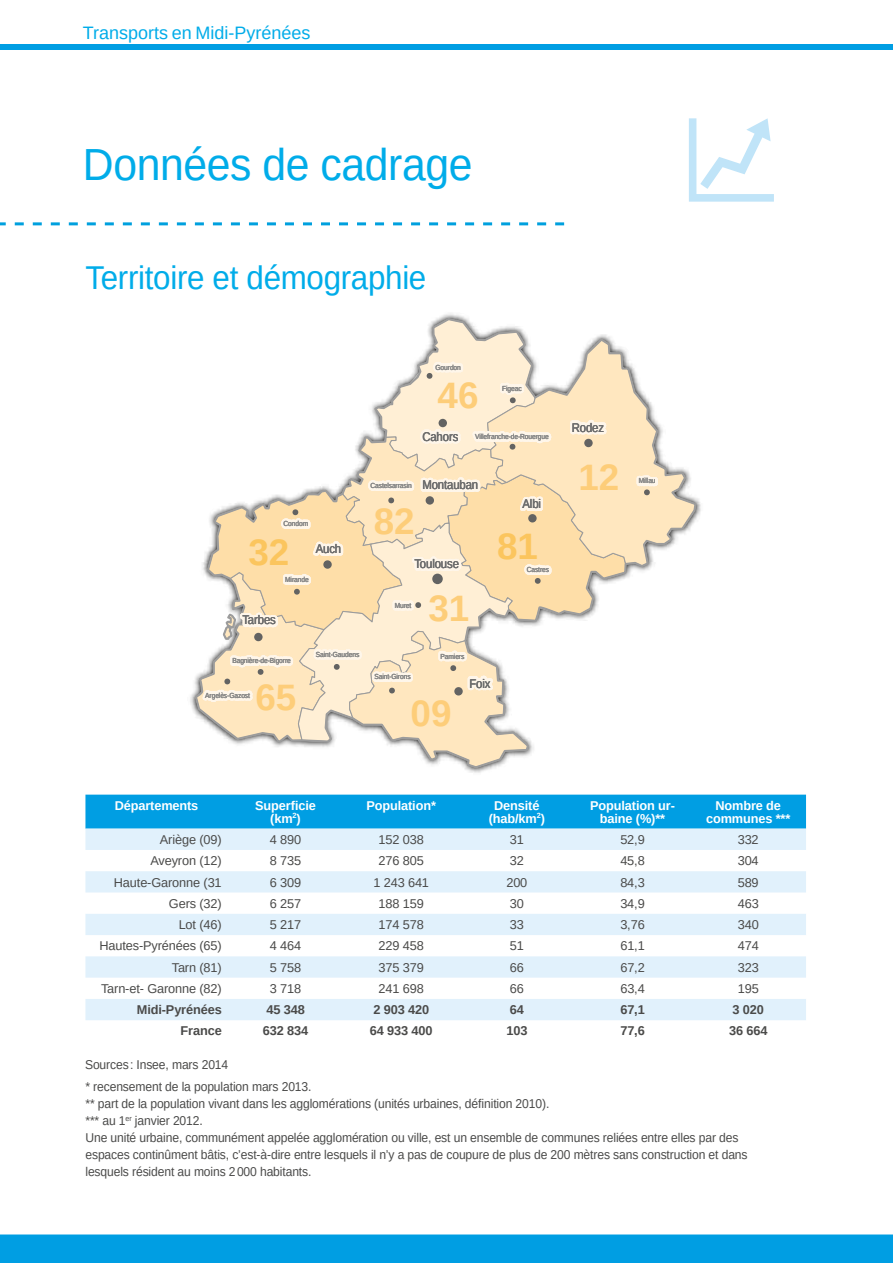
<style>
.page{position:relative;width:893px;height:1263px;background:#fff}
.page>*{position:absolute;margin:0;border:0;box-sizing:border-box;transform-origin:0 0}
.t1{font:45px "Liberation Sans";letter-spacing:-.01em;color:#00ace9;scale:.95 1}
.t2{font:700 36.75px "Liberation Sans";color:#fdcd79}
.t3{font:700 36.75px "Liberation Sans";color:#fbc55e}
.t4{font:33px "Liberation Sans";letter-spacing:-.01em;color:#00ace9;scale:.95 1}
.t5{font:18px "Liberation Sans";color:#00ace9}
.t6{font:12.75px/17px "Liberation Sans";letter-spacing:-.01em;color:#4a4a49;scale:.95 1}
.t7{font:12.75px "Liberation Sans";letter-spacing:-.01em;color:#4a4a49}
.t8{font:700 12.75px/12.8px "Liberation Sans";letter-spacing:-.01em;color:#fff;text-align:center}
.t9{font:700 12.75px "Liberation Sans";letter-spacing:-.01em;color:#4a4a49}
.t10{font:12.6px "Liberation Sans";letter-spacing:-.01em;color:#6e6e6e;scale:.9 1}
.t11{font:7.35px "Liberation Sans";letter-spacing:-.01em;color:#878786;scale:.9 1}
</style>
<div class="page">
<div style="left:0;top:1234px;width:893px;height:29px;background:#009ee3"></div>
<div style="left:0;top:45px;width:893px;height:5px;background:#009ee3"></div>
<svg style="left:0;top:222px;width:564px;height:3px"></svg>
<svg style="left:689px;top:118px;width:85px;height:84px"></svg>
<svg style="left:195px;top:318px;width:501px;height:450px"></svg>
<div style="left:85px;top:795px;width:721px;height:34px;background:#009ee3"></div>
<svg style="left:85px;top:829px;width:721px;height:191px;fill:#e1f1fc"></svg>
<h3 class="t5" style="left:83px;top:21px;width:229px">Transports en Midi-Pyrénées</h3>
<h1 class="t1" style="left:83px;top:136px;width:412px">Données de cadrage</h1>
<h3 class="t4" style="left:85px;top:257px;width:360px">Territoire et démographie</h3>
<p class="t11" style="left:436px;top:362px;width:30px">Gourdon</p>
<h2 class="t2" style="left:438px;top:370px;width:42px">46</h2>
<p class="t11" style="left:502px;top:383px;width:23px">Figeac</p>
<p class="t10" style="left:422px;top:428px;width:42px">Cahors</p>
<p class="t11" style="left:475px;top:432px;width:83px">Villefranche-de-Rouergue</p>
<p class="t11" style="left:284px;top:519px;width:29px">Condom</p>
<h2 class="t3" style="left:248px;top:526px;width:42px">32</h2>
<p class="t10" style="left:316px;top:541px;width:30px">Auch</p>
<p class="t11" style="left:285px;top:575px;width:28px">Mirande</p>
<p class="t10" style="left:242px;top:612px;width:39px">Tarbes</p>
<p class="t11" style="left:232px;top:656px;width:67px">Bagnière-de-Bigorre</p>
<p class="t11" style="left:205px;top:691px;width:51px">Argelès-Gazost</p>
<h2 class="t2" style="left:255px;top:672px;width:42px">65</h2>
<p class="t11" style="left:316px;top:650px;width:50px">Saint-Gaudens</p>
<p class="t11" style="left:370px;top:481px;width:48px">Castelsarrasin</p>
<h2 class="t2" style="left:374px;top:496px;width:42px">82</h2>
<p class="t10" style="left:422px;top:477px;width:64px">Montauban</p>
<p class="t10" style="left:414px;top:556px;width:51px">Toulouse</p>
<p class="t11" style="left:395px;top:601px;width:20px">Muret</p>
<h2 class="t2" style="left:428px;top:583px;width:42px">31</h2>
<p class="t11" style="left:440px;top:651px;width:28px">Pamiers</p>
<p class="t10" style="left:522px;top:496px;width:22px">Albi</p>
<h2 class="t3" style="left:497px;top:521px;width:42px">81</h2>
<p class="t11" style="left:527px;top:565px;width:26px">Castres</p>
<p class="t11" style="left:375px;top:672px;width:42px">Saint-Girons</p>
<h2 class="t2" style="left:411px;top:688px;width:42px">09</h2>
<p class="t10" style="left:469px;top:675px;width:25px">Foix</p>
<p class="t10" style="left:572px;top:419px;width:37px">Rodez</p>
<h2 class="t2" style="left:578px;top:452px;width:42px">12</h2>
<p class="t11" style="left:639px;top:476px;width:20px">Millau</p>
<p class="t8" style="left:115px;top:799px;width:85px">Départements</p>
<p class="t8" style="left:255px;top:799px;width:62px">Superficie (km<sup>2</sup>)</p>
<p class="t8" style="left:366px;top:799px;width:71px">Population*</p>
<p class="t8" style="left:489px;top:799px;width:58px">Densité (hab/km<sup>2</sup>)</p>
<p class="t8" style="left:590px;top:799px;width:86px">Population ur&shy;baine (%)**</p>
<p class="t8" style="left:706px;top:799px;width:86px">Nombre de communes ***</p>
<p class="t7" style="left:160px;top:831px;width:63px">Ariège (09)</p>
<p class="t7" style="left:270px;top:831px;width:33px">4 890</p>
<p class="t7" style="left:379px;top:831px;width:47px">152 038</p>
<p class="t7" style="left:510px;top:831px;width:16px">31</p>
<p class="t7" style="left:620px;top:831px;width:26px">52,9</p>
<p class="t7" style="left:738px;top:831px;width:23px">332</p>
<p class="t7" style="left:150px;top:853px;width:73px">Aveyron (12)</p>
<p class="t7" style="left:270px;top:853px;width:33px">8 735</p>
<p class="t7" style="left:379px;top:853px;width:47px">276 805</p>
<p class="t7" style="left:510px;top:853px;width:16px">32</p>
<p class="t7" style="left:620px;top:853px;width:26px">45,8</p>
<p class="t7" style="left:738px;top:853px;width:23px">304</p>
<p class="t7" style="left:114px;top:874px;width:109px">Haute-Garonne (31</p>
<p class="t7" style="left:270px;top:874px;width:33px">6 309</p>
<p class="t7" style="left:373px;top:874px;width:57px">1 243 641</p>
<p class="t7" style="left:506px;top:874px;width:23px">200</p>
<p class="t7" style="left:620px;top:874px;width:26px">84,3</p>
<p class="t7" style="left:738px;top:874px;width:23px">589</p>
<p class="t7" style="left:169px;top:895px;width:54px">Gers (32)</p>
<p class="t7" style="left:270px;top:895px;width:33px">6 257</p>
<p class="t7" style="left:379px;top:895px;width:47px">188 159</p>
<p class="t7" style="left:510px;top:895px;width:16px">30</p>
<p class="t7" style="left:620px;top:895px;width:26px">34,9</p>
<p class="t7" style="left:738px;top:895px;width:23px">463</p>
<p class="t7" style="left:179px;top:916px;width:45px">Lot (46)</p>
<p class="t7" style="left:270px;top:916px;width:33px">5 217</p>
<p class="t7" style="left:379px;top:916px;width:47px">174 578</p>
<p class="t7" style="left:510px;top:916px;width:16px">33</p>
<p class="t7" style="left:620px;top:916px;width:26px">3,76</p>
<p class="t7" style="left:738px;top:916px;width:23px">340</p>
<p class="t7" style="left:99px;top:938px;width:124px">Hautes-Pyrénées (65)</p>
<p class="t7" style="left:270px;top:938px;width:33px">4 464</p>
<p class="t7" style="left:379px;top:938px;width:47px">229 458</p>
<p class="t7" style="left:510px;top:938px;width:16px">51</p>
<p class="t7" style="left:620px;top:938px;width:26px">61,1</p>
<p class="t7" style="left:738px;top:938px;width:23px">474</p>
<p class="t7" style="left:172px;top:959px;width:51px">Tarn (81)</p>
<p class="t7" style="left:270px;top:959px;width:33px">5 758</p>
<p class="t7" style="left:379px;top:959px;width:47px">375 379</p>
<p class="t7" style="left:510px;top:959px;width:16px">66</p>
<p class="t7" style="left:620px;top:959px;width:26px">67,2</p>
<p class="t7" style="left:738px;top:959px;width:23px">323</p>
<p class="t7" style="left:101px;top:980px;width:122px">Tarn-et- Garonne (82)</p>
<p class="t7" style="left:270px;top:980px;width:33px">3 718</p>
<p class="t7" style="left:379px;top:980px;width:47px">241 698</p>
<p class="t7" style="left:510px;top:980px;width:16px">66</p>
<p class="t7" style="left:620px;top:980px;width:26px">63,4</p>
<p class="t7" style="left:738px;top:980px;width:23px">195</p>
<p class="t9" style="left:137px;top:1001px;width:86px">Midi-Pyrénées</p>
<p class="t9" style="left:266px;top:1001px;width:40px">45 348</p>
<p class="t9" style="left:373px;top:1001px;width:57px">2 903 420</p>
<p class="t9" style="left:510px;top:1001px;width:16px">64</p>
<p class="t9" style="left:620px;top:1001px;width:26px">67,1</p>
<p class="t9" style="left:733px;top:1001px;width:33px">3 020</p>
<p class="t9" style="left:181px;top:1022px;width:43px">France</p>
<p class="t9" style="left:263px;top:1022px;width:47px">632 834</p>
<p class="t9" style="left:370px;top:1022px;width:64px">64 933 400</p>
<p class="t9" style="left:506px;top:1022px;width:23px">103</p>
<p class="t9" style="left:620px;top:1022px;width:26px">77,6</p>
<p class="t9" style="left:729px;top:1022px;width:40px">36 664</p>
<p class="t6" style="left:85px;top:1056px;width:152px">Sources: Insee, mars 2014</p>
<p class="t6" style="left:85px;top:1078px;width:698px">* recensement de la population mars 2013.<br>** part de la population vivant dans les agglomérations (unités urbaines, définition 2010).<br>*** au 1<sup>er</sup> janvier 2012.<br>Une unité urbaine, communément appelée agglomération ou ville, est un ensemble de communes reliées entre elles par des espaces continûment bâtis, c’est-à-dire entre lesquels il n’y a pas de coupure de plus de 200 mètres sans construction et dans lesquels résident au moins 2000 habitants.</p>
</div>
